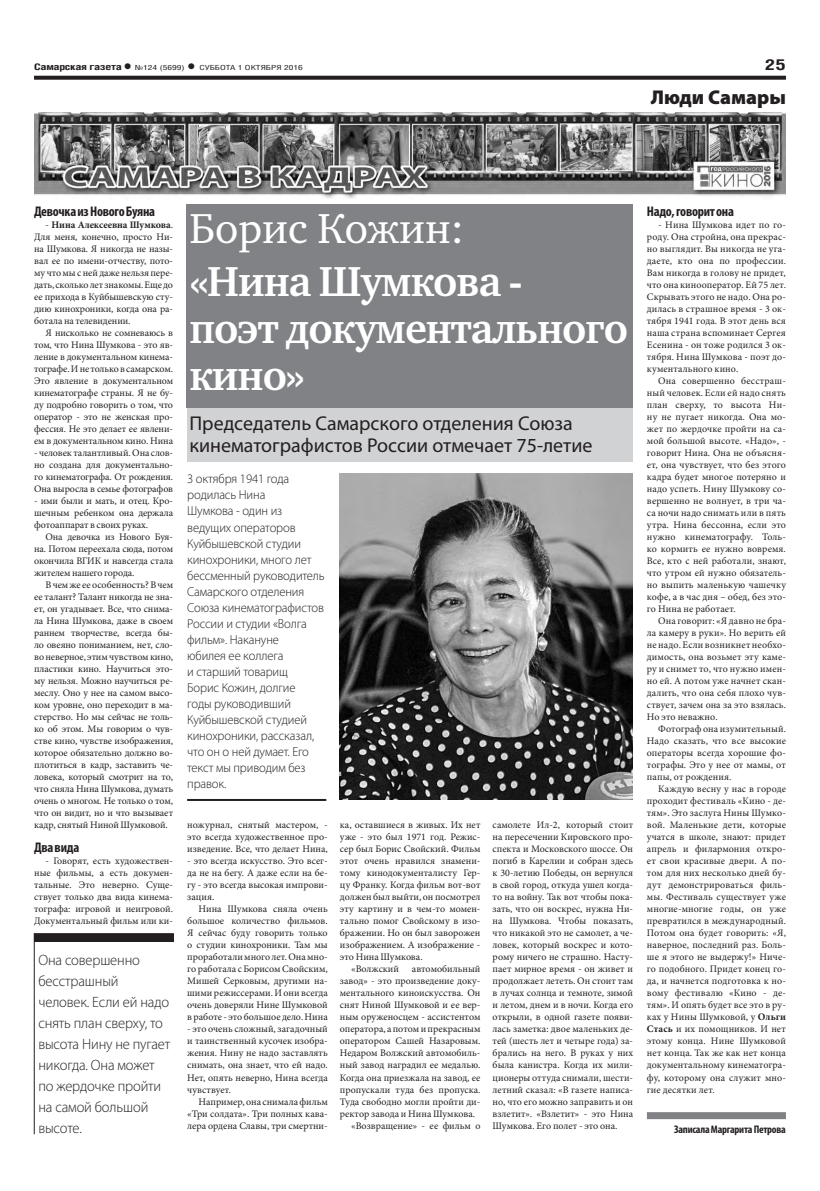
<style>
.page{position:relative;width:820px;height:1191px;background:#fff}
.page>*{position:absolute;margin:0;border:0;box-sizing:border-box;transform-origin:0 0}
.заголовок{font:700 43px/47px "Charter C";letter-spacing:-.025em;color:#fff}
.заголовок-2{font:43px "Charter C";color:#fff}
.подзаголовок{font:20px/22px "Myriad Pro";color:#231f20}
.t1{font:900 20px "Myriad Pro";color:#231f20}
.врез{font:300 15px/21px "Myriad Pro";letter-spacing:-.01em;color:#231f20}
.t2{font:700 15px "Helios Cond";color:#231f20;scale:1.4 1}
.заголовок_в_тексте{font:700 condensed 14px "Myriad Pro";letter-spacing:-.02em;color:#231f20}
.врез-2{font:300 13px/16px "Myriad Pro";letter-spacing:-.01em;color:#231f20}
.автор_чб{font:700 condensed 11px "Myriad Pro";letter-spacing:-.02em;color:#231f20}
.ОСНОВНОЙ{font:10px/12px "Minion Pro";color:#231f20;text-align:justify}
.t3{font:700 9px "Helios Cond";letter-spacing:-.02em;color:#231f20;scale:1.4 1}
.t4{font:7px "Helios Cond";color:#231f20;scale:1.4 1}
.s1{font-size:16px}
.s2{font-weight:700;font-size:16px}
.s3{font-weight:700}
</style>
<div class="page">
<svg style="left:34px;top:76px;width:751px;height:4px;background:#322f2f"></svg>
<div style="left:187px;top:408px;width:445px;height:54px;background:#d1d2d4"></div>
<div style="left:186px;top:204px;width:446px;height:204px;background:#808285"></div>
<img style="left:34px;top:113px;width:750px;height:85px">
<img style="left:340px;top:474px;width:292px;height:326px">
<div style="left:646px;top:1112px;width:139px;height:7px;background:#808285"></div>
<hr style="left:187px;top:799px;width:139px;height:2px;background:#231f20">
<svg style="left:34px;top:933px;width:140px;height:201px"></svg>
<div style="left:34px;top:934px;width:140px;height:8px;background:#231f20"></div>
<p class="t3" style="left:34px;top:61px;width:71px">Самарская газета<span class="s1">•</span></p>
<p class="t4" style="left:135px;top:63px;width:121px">№124 (5699) <span class="s2">•</span> СУББОТА 1 ОКТЯБРЯ 2016</p>
<p class="t2" style="left:764px;top:55px;width:17px">25</p>
<p class="t1" style="left:650px;top:85px;width:137px">Люди Самары</p>
<p class="заголовок_в_тексте" style="left:34px;top:203px;width:122px">Девочка из Нового Буяна</p>
<p class="ОСНОВНОЙ" style="left:34px;top:219px;width:140px;text-indent:11px">- <span class="s3">Нина Алексеевна Шумкова</span>.<br>Для меня, конечно, просто Ни&shy;на Шумкова. Я никогда не назы&shy;вал ее по имени-отчеству, пото&shy;му что мы с ней даже нельзя пере&shy;дать, сколько лет знакомы. Еще до ее прихода в Куйбышевскую сту&shy;дию кинохроники, когда она ра&shy;ботала на телевидении.</p>
<p class="ОСНОВНОЙ" style="left:34px;top:327px;width:140px;text-indent:11px">Я нисколько не сомневаюсь в том, что Нина Шумкова - это яв&shy;ление в документальном кинема&shy;тографе. И не только в самарском.<br>Это явление в документальном кинематографе страны. Я не бу&shy;ду подробно говорить о том, что оператор - это не женская про&shy;фессия. Не это делает ее явлени&shy;ем в документальном кино. Нина</p>
<p class="ОСНОВНОЙ" style="left:34px;top:447px;width:140px">- человек талантливый. Она слов&shy;но создана для документально&shy;го кинематографа. От рождения.<br>Она выросла в семье фотографов</p>
<p class="ОСНОВНОЙ" style="left:34px;top:495px;width:140px">- ими были и мать, и отец. Кро&shy;шечным ребенком она держала фотоаппарат в своих руках.</p>
<p class="ОСНОВНОЙ" style="left:34px;top:531px;width:140px;text-indent:11px">Она девочка из Нового Буя&shy;на. Потом переехала сюда, потом окончила ВГИК и навсегда стала жителем нашего города.</p>
<p class="ОСНОВНОЙ" style="left:34px;top:579px;width:140px;text-indent:11px">В чем же ее особенность? В чем ее талант? Талант никогда не зна&shy;ет, он угадывает. Все, что снима&shy;ла Нина Шумкова, даже в своем раннем творчестве, всегда бы&shy;ло овеяно пониманием, нет, сло&shy;во неверное, этим чувством кино, пластики кино. Научиться это&shy;му нельзя. Можно научиться ре&shy;меслу. Оно у нее на самом высо&shy;ком уровне, оно переходит в ма&shy;стерство. Но мы сейчас не толь&shy;ко об этом. Мы говорим о чув&shy;стве кино, чувстве изображения, которое обязательно должно во&shy;плотиться в кадр, заставить че&shy;ловека, который смотрит на то, что сняла Нина Шумкова, думать очень о многом. Не только о том, что он видит, но и что вызывает кадр, снятый Ниной Шумковой.</p>
<p class="заголовок_в_тексте" style="left:34px;top:839px;width:47px">Два вида</p>
<p class="ОСНОВНОЙ" style="left:34px;top:855px;width:140px;text-indent:11px">- Говорят, есть художествен&shy;ные фильмы, а есть докумен&shy;тальные. Это неверно. Суще&shy;ствует только два вида кинема&shy;тографа: игровой и неигровой.<br>Документальный фильм или ки-</p>
<p class="врез" style="left:38px;top:949px;width:133px">Она совершенно бесстрашный человек. Если ей надо снять план сверху, то высота Нину не пугает никогда. Она может по жердочке пройти на самой большой высоте.</p>
<p class="заголовок-2" style="left:189px;top:205px;width:276px">Борис Кожин:</p>
<p class="заголовок" style="left:189px;top:258px;width:334px">«Нина Шумкова -</p>
<p class="заголовок" style="left:189px;top:305px;width:440px">поэт документального кино»</p>
<p class="подзаголовок" style="left:189px;top:412px;width:404px">Председатель Самарского отделения Союза кинематографистов России отмечает 75-летие</p>
<p class="врез-2" style="left:187px;top:471px;width:139px">3 октября 1941 года родилась Нина<br>Шумкова - один из ведущих операторов<br>Куйбышевской студии кинохроники, много лет бессменный руководитель<br>Самарского отделения<br>Союза кинематографистов<br>России и студии «Волга фильм». Накануне<br>юбилея ее коллега<br>и старший товарищ<br>Борис Кожин, долгие<br>годы руководивший<br>Куйбышевской студией кинохроники, рассказал, что он о ней думает. Его текст мы приводим без правок.</p>
<p class="ОСНОВНОЙ" style="left:187px;top:819px;width:142px">ножурнал, снятый мастером, - это всегда художественное про&shy;изведение. Все, что делает Нина,</p>
<p class="ОСНОВНОЙ" style="left:187px;top:855px;width:142px">- это всегда искусство. Это всег&shy;да не на бегу. А даже если на бе&shy;гу - это всегда высокая импрови&shy;зация.</p>
<p class="ОСНОВНОЙ" style="left:187px;top:903px;width:142px;text-indent:11px">Нина Шумкова сняла очень большое количество фильмов.<br>Я сейчас буду говорить только о студии кинохроники. Там мы проработали много лет. Она мно&shy;го работала с Борисом Свойским, Мишей Серковым, другими на&shy;шими режиссерами. И они всегда очень доверяли Нине Шумковой в работе - это большое дело. Нина</p>
<p class="ОСНОВНОЙ" style="left:187px;top:1023px;width:142px">- это очень сложный, загадочный и таинственный кусочек изобра&shy;жения. Нину не надо заставлять снимать, она знает, что ей надо.<br>Нет, опять неверно, Нина всегда чувствует.</p>
<p class="ОСНОВНОЙ" style="left:187px;top:1095px;width:142px;text-indent:11px">Например, она снимала фильм «Три солдата». Три полных кава&shy;лера ордена Славы, три смертни-</p>
<p class="ОСНОВНОЙ" style="left:340px;top:819px;width:142px">ка, оставшиеся в живых. Их нет уже - это был 1971 год. Режис&shy;сер был Борис Свойский. Фильм этот очень нравился знамени&shy;тому кинодокументалисту Гер&shy;цу Франку. Когда фильм вот-вот должен был выйти, он посмотрел эту картину и в чем-то момен&shy;тально помог Свойскому в изо&shy;бражении. Но он был заворожен изображением. А изображение - это Нина Шумкова.</p>
<p class="ОСНОВНОЙ" style="left:351px;top:963px;width:49px">«Волжский</p>
<p class="ОСНОВНОЙ" style="left:492px;top:819px;width:142px">самолете Ил-2, который стоит на пересечении Кировского про&shy;спекта и Московского шоссе. Он погиб в Карелии и собран здесь к 30-летию Победы, он вернулся в свой город, откуда ушел когда&shy;то на войну. Так вот чтобы пока&shy;зать, что он воскрес, нужна Ни&shy;на Шумкова. Чтобы показать, что никакой это не самолет, а че&shy;ловек, который воскрес и кото&shy;рому ничего не страшно. Насту&shy;пает мирное время - он живет и продолжает лететь. Он стоит там в лучах солнца и темноте, зимой и летом, днем и в ночи. Когда его открыли, в одной газете появи&shy;лась заметка: двое маленьких де&shy;тей (шесть лет и четыре года) за&shy;брались на него. В руках у них была канистра. Когда их мили&shy;ционеры оттуда снимали, шести&shy;летний сказал: «В газете написа&shy;но, что его можно заправить и он взлетит». «Взлетит» - это Нина Шумкова. Его полет - это она.</p>
<p class="ОСНОВНОЙ" style="left:340px;top:963px;width:142px;text-indent:72px">автомобильный завод» - это произведение доку&shy;ментального киноискусства. Он снят Ниной Шумковой и ее вер&shy;ным оруженосцем - ассистентом оператора, а потом и прекрасным оператором Сашей Назаровым.<br>Недаром Волжский автомобиль&shy;ный завод наградил ее медалью.<br>Когда она приезжала на завод, ее пропускали туда без пропуска.<br>Туда свободно могли пройти ди&shy;ректор завода и Нина Шумкова.</p>
<p class="ОСНОВНОЙ" style="left:351px;top:1119px;width:131px">«Возвращение» - ее фильм о</p>
<p class="заголовок_в_тексте" style="left:646px;top:203px;width:88px">Надо, говорит она</p>
<p class="ОСНОВНОЙ" style="left:646px;top:219px;width:140px;text-indent:11px">- Нина Шумкова идет по го&shy;роду. Она стройна, она прекрас&shy;но выглядит. Вы никогда не уга&shy;даете, кто она по профессии.<br>Вам никогда в голову не придет, что она кинооператор. Ей 75 лет.<br>Скрывать этого не надо. Она ро&shy;дилась в страшное время - 3 ок&shy;тября 1941 года. В этот день вся наша страна вспоминает Сергея Есенина - он тоже родился 3 ок&shy;тября. Нина Шумкова - поэт до&shy;кументального кино.</p>
<p class="ОСНОВНОЙ" style="left:646px;top:375px;width:140px;text-indent:11px">Она совершенно бесстраш&shy;ный человек. Если ей надо снять план сверху, то высота Ни&shy;ну не пугает никогда. Она мо&shy;жет по жердочке пройти на са&shy;мой большой высоте. «Надо», - говорит Нина. Она не объясня&shy;ет, она чувствует, что без этого кадра будет многое потеряно и надо успеть. Нину Шумкову со&shy;вершенно не волнует, в три ча&shy;са ночи надо снимать или в пять утра. Нина бессонна, если это нужно кинематографу. Толь&shy;ко кормить ее нужно вовремя.<br>Все, кто с ней работали, знают, что утром ей нужно обязатель&shy;но выпить маленькую чашечку кофе, а в час дня – обед, без это&shy;го Нина не работает.</p>
<p class="ОСНОВНОЙ" style="left:646px;top:615px;width:140px;text-indent:11px">Она говорит: «Я давно не бра&shy;ла камеру в руки». Но верить ей не надо. Если возникнет необхо&shy;димость, она возьмет эту каме&shy;ру и снимет то, что нужно имен&shy;но ей. А потом уже начнет скан&shy;далить, что она себя плохо чув&shy;ствует, зачем она за это взялась.<br>Но это неважно.</p>
<p class="ОСНОВНОЙ" style="left:646px;top:723px;width:140px;text-indent:11px">Фотограф она изумительный.<br>Надо сказать, что все высокие операторы всегда хорошие фо&shy;тографы. Это у нее от мамы, от папы, от рождения.</p>
<p class="ОСНОВНОЙ" style="left:646px;top:783px;width:140px;text-indent:11px">Каждую весну у нас в городе проходит фестиваль «Кино - де&shy;тям». Это заслуга Нины Шумко&shy;вой. Маленькие дети, которые учатся в школе, знают: придет апрель и филармония откро&shy;ет свои красивые двери. А по&shy;том для них несколько дней бу&shy;дут демонстрироваться филь&shy;мы. Фестиваль существует уже многие-многие годы, он уже превратился в международный.<br>Потом она будет говорить: «Я, наверное, последний раз. Боль&shy;ше я этого не выдержу!» Ниче&shy;го подобного. Придет конец го&shy;да, и начнется подготовка к но&shy;вому фестивалю «Кино - де&shy;тям». И опять будет все это в ру&shy;ках у Нины Шумковой, у <span class="s3">Ольги Стась</span> и их помощников. И нет этому конца. Нине Шумковой нет конца. Так же как нет конца документальному кинематогра&shy;фу, которому она служит мно&shy;гие десятки лет.</p>
<p class="автор_чб" style="left:674px;top:1122px;width:113px">Записала Маргарита Петрова</p>
</div>
